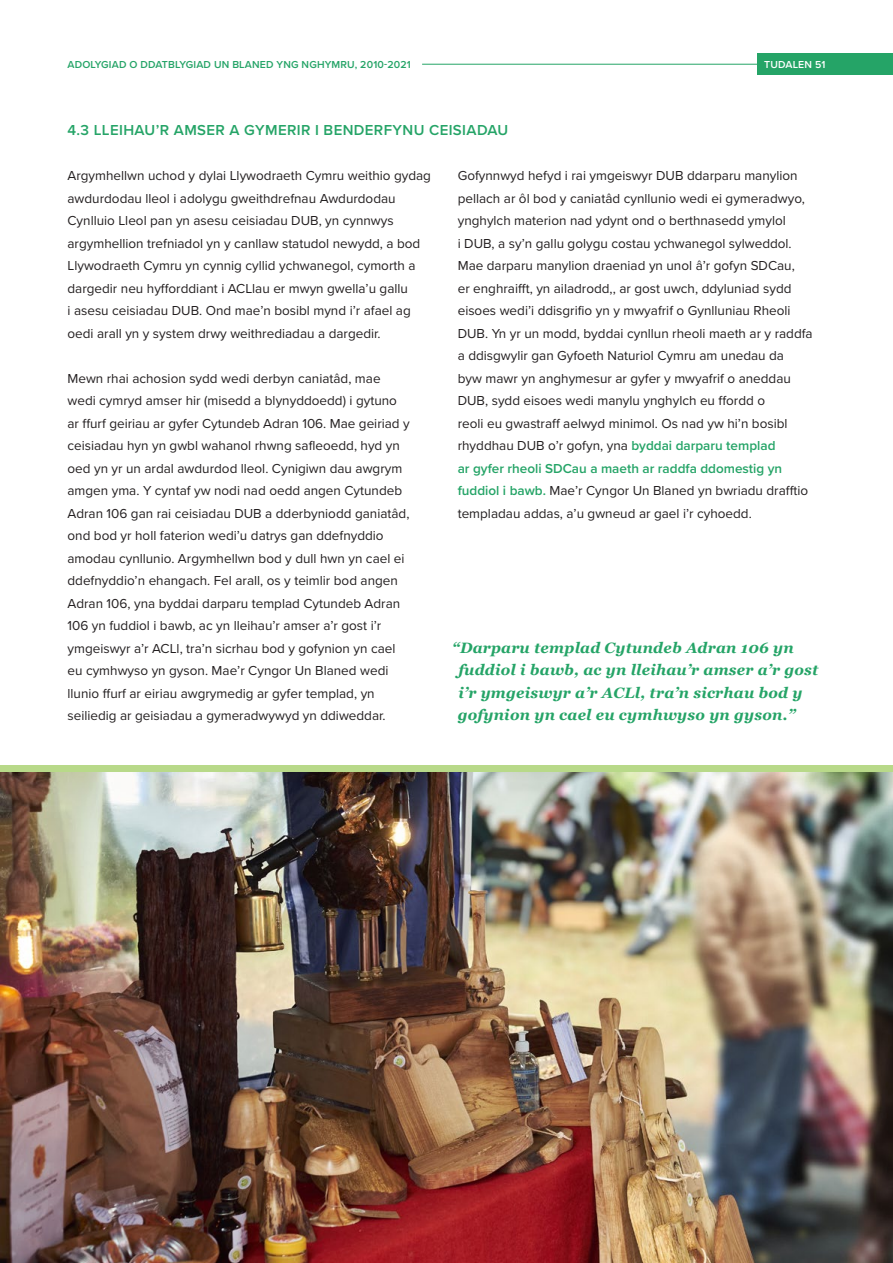
<style>
.page{position:relative;width:893px;height:1263px;background:#fff}
.page>*{position:absolute;margin:0;border:0;box-sizing:border-box;transform-origin:0 0}
.t1{font:italic 700 15px/22.5px "Georgia";letter-spacing:.015em;color:#25a467}
.t2{font:600 15px "Proxima Nova";letter-spacing:.025em;color:#25a467}
.t3{font:13.5px/22.5px "Proxima Nova";color:#231f20}
.t4{font:600 10.5px "Proxima Nova";letter-spacing:.015em;color:#25a467}
.t5{font:600 10.5px "Proxima Nova";letter-spacing:.015em;color:#fff}
.s1{font-weight:600;color:#25a467}
</style>
<div class="page">
<hr style="left:422px;top:64px;width:356px;height:1px;background:#25a467">
<div style="left:757px;top:53px;width:136px;height:22px;background:#25a467"></div>
<div style="left:0;top:765px;width:893px;height:7px;background:#b8d989"></div>
<img style="left:0;top:772px;width:893px;height:491px">
<p class="t4" style="left:68px;top:56px;width:345px">ADOLYGIAD O DDATBLYGIAD UN BLANED YNG NGHYMRU, 2010-2021</p>
<p class="t5" style="left:764px;top:56px;width:63px">TUDALEN 51</p>
<p class="t2" style="left:68px;top:119px;width:442px">4.3 LLEIHAU’R AMSER A GYMERIR I BENDERFYNU CEISIADAU</p>
<p class="t3" style="left:68px;top:164px;width:365px">Argymhellwn uchod y dylai Llywodraeth Cymru weithio gydag awdurdodau lleol i adolygu gweithdrefnau Awdurdodau Cynlluio Lleol pan yn asesu ceisiadau DUB, yn cynnwys argymhellion trefniadol yn y canllaw statudol newydd, a bod Llywodraeth Cymru yn cynnig cyllid ychwanegol, cymorth a dargedir neu hyfforddiant i ACLlau er mwyn gwella’u gallu<br>i asesu ceisiadau DUB. Ond mae’n bosibl mynd i’r afael ag oedi arall yn y system drwy weithrediadau a dargedir.</p>
<p class="t3" style="left:68px;top:366px;width:344px">Mewn rhai achosion sydd wedi derbyn caniatâd, mae wedi cymryd amser hir (misedd a blynyddoedd) i gytuno ar ffurf geiriau ar gyfer Cytundeb Adran 106. Mae geiriad y ceisiadau hyn yn gwbl wahanol rhwng safleoedd, hyd yn oed yn yr un ardal awdurdod lleol. Cynigiwn dau awgrym amgen yma. Y cyntaf yw nodi nad oedd angen Cytundeb Adran 106 gan rai ceisiadau DUB a dderbyniodd ganiatâd, ond bod yr holl faterion wedi’u datrys gan ddefnyddio amodau cynllunio. Argymhellwn bod y dull hwn yn cael ei ddefnyddio’n ehangach. Fel arall, os y teimlir bod angen Adran 106, yna byddai darparu templad Cytundeb Adran 106 yn fuddiol i bawb, ac yn lleihau’r amser a’r gost i’r ymgeiswyr a’r ACLl, tra’n sicrhau bod y gofynion yn cael eu cymhwyso yn gyson. Mae’r Cyngor Un Blaned wedi llunio ffurf ar eiriau awgrymedig ar gyfer templad, yn seiliedig ar geisiadau a gymeradwywyd yn ddiweddar.</p>
<p class="t3" style="left:458px;top:164px;width:356px">Gofynnwyd hefyd i rai ymgeiswyr DUB ddarparu manylion pellach ar ôl bod y caniatâd cynllunio wedi ei gymeradwyo, ynghylch materion nad ydynt ond o berthnasedd ymylol<br>i DUB, a sy’n gallu golygu costau ychwanegol sylweddol.<br>Mae darparu manylion draeniad yn unol â’r gofyn SDCau,<br>er enghraifft, yn ailadrodd,, ar gost uwch, ddyluniad sydd eisoes wedi’i ddisgrifio yn y mwyafrif o Gynlluniau Rheoli DUB. Yn yr un modd, byddai cynllun rheoli maeth ar y raddfa a ddisgwylir gan Gyfoeth Naturiol Cymru am unedau da<br>byw mawr yn anghymesur ar gyfer y mwyafrif o aneddau DUB, sydd eisoes wedi manylu ynghylch eu ffordd o<br>reoli eu gwastraff aelwyd minimol. Os nad yw hi’n bosibl rhyddhau DUB o’r gofyn, yna <span class="s1">byddai darparu templad<br>ar gyfer rheoli SDCau a maeth ar raddfa ddomestig yn fuddiol i bawb.</span> Mae’r Cyngor Un Blaned yn bwriadu drafftio templadau addas, a’u gwneud ar gael i’r cyhoedd.</p>
<p class="t1" style="left:458px;top:635px;width:362px;text-indent:-6px">“Darparu templad Cytundeb Adran 106 yn fuddiol i bawb, ac yn lleihau’r amser a’r gost i’r ymgeiswyr a’r ACLl, tra’n sicrhau bod y gofynion yn cael eu cymhwyso yn gyson.”</p>
</div>
